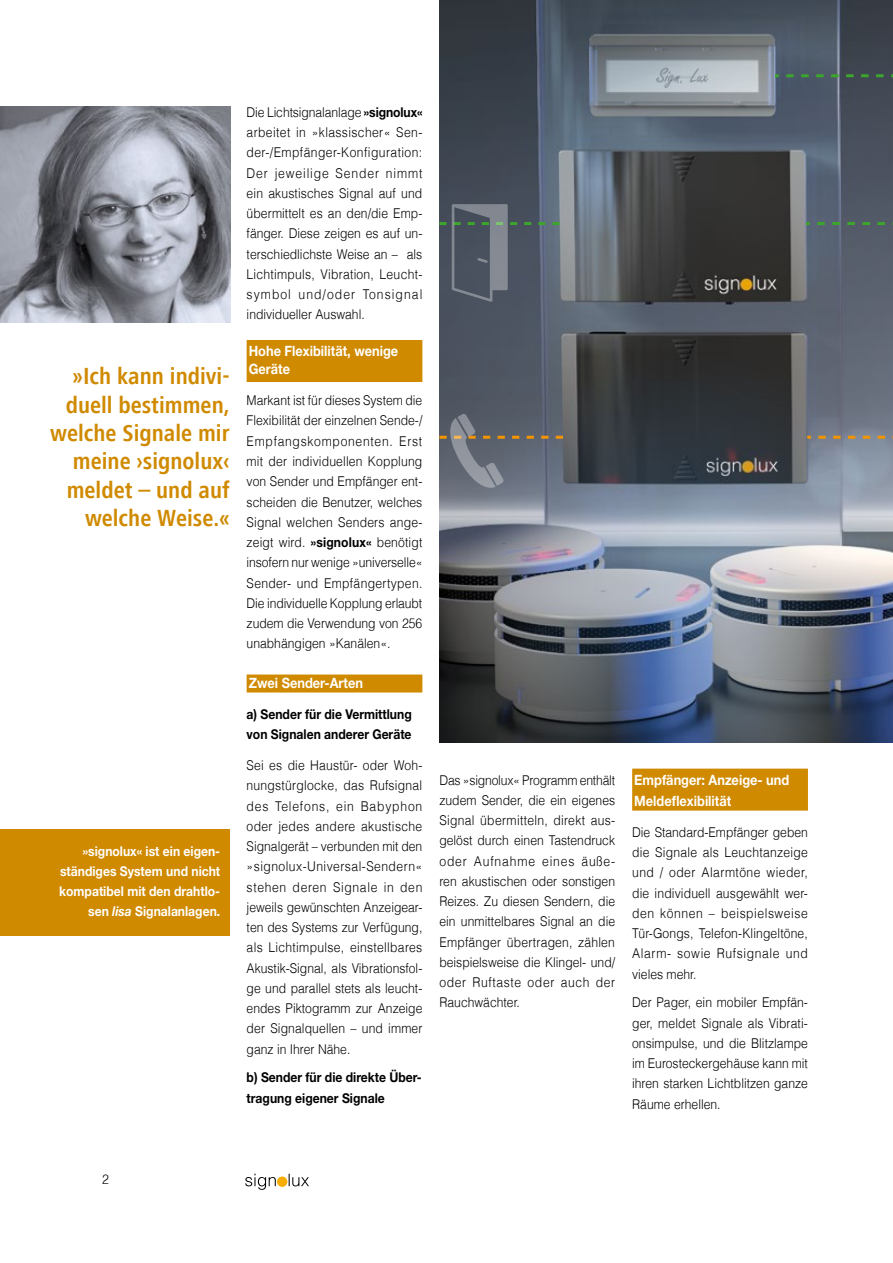
<style>
.page{position:relative;width:893px;height:1263px;background:#fff}
.page>*{position:absolute;margin:0;border:0;box-sizing:border-box;transform-origin:0 0}
.t1{font:700 condensed 24px/28.5px "Frutiger Next LT";color:#d08a00;text-align:right}
.t2{font:700 14.25px/18px "Helvetica Neue";color:#fff;scale:.9 1}
.t3{font:300 13.5px/20.2px "Helvetica";color:#000;text-align:justify;scale:.9 1}
.t4{font:700 13.5px/20.2px "Helvetica Neue";color:#000;scale:.9 1}
.t5{font:700 13.5px/20.2px "Helvetica Neue";color:#fff;text-align:right;scale:.9 1}
.s1{font-style:italic}
.s2{font-family:"Helvetica Neue";font-weight:700}
</style>
<div class="page">
<img style="left:0;top:106px;width:230px;height:216px">
<img style="left:439px;top:0;width:454px;height:742px">
<svg style="left:804px;top:317px;width:89px;height:123px;background:#676d79"></svg>
<svg style="left:772px;top:73px;width:121px;height:225px;background:#535b66"></svg>
<div style="left:247px;top:340px;width:175px;height:42px;background:#d08a00"></div>
<div style="left:247px;top:674px;width:175px;height:18px;background:#d08a00"></div>
<div style="left:0;top:829px;width:230px;height:107px;background:#d08a00"></div>
<div style="left:632px;top:769px;width:176px;height:42px;background:#d08a00"></div>
<svg style="left:439px;top:413px;width:124px;height:78px;background:#686d77"></svg>
<svg style="left:439px;top:204px;width:121px;height:98px;background:#57606c"></svg>
<svg style="left:245px;top:1174px;width:64px;height:16px"></svg>
<div style="left:277px;top:1176px;width:10px;height:11px;background:#f8ae00;border-radius:50%"></div>
<h1 class="t1" style="left:50px;top:362px;width:181px">»Ich kann indivi&shy;duell bestimmen, welche Signale mir meine ›signolux‹ meldet – und auf welche Weise.«</h1>
<p class="t5" style="left:59px;top:840px;width:180px">»signolux« ist ein eigen&shy;ständiges System und nicht kompatibel mit den drahtlo&shy;sen <span class="s1">lisa</span> Signalanlagen.</p>
<p class="t3" style="left:247px;top:101px;width:197px">Die Lichtsignalanlage <span class="s2">»signolux« </span>arbeitet in »klassischer« Sen&shy;der-/Empfänger-Konfiguration:<br>Der jeweilige Sender nimmt ein akustisches Signal auf und übermittelt es an den/die Emp&shy;fänger. Diese zeigen es auf un&shy;terschiedlichste Weise an – als Lichtimpuls, Vibration, Leucht&shy;symbol und/oder Tonsignal individueller Auswahl.</p>
<p class="t2" style="left:249px;top:342px;width:168px">Hohe Flexibilität, wenige<br>Geräte</p>
<p class="t3" style="left:247px;top:390px;width:197px">Markant ist für dieses System die Flexibilität der einzelnen Sende-/ Empfangskomponenten. Erst mit der individuellen Kopplung von Sender und Empfänger ent&shy;scheiden die Benutzer, welches Signal welchen Senders ange&shy;zeigt wird. <span class="s2">»signolux«</span> benötigt insofern nur wenige »universelle« Sender- und Empfängertypen.<br>Die individuelle Kopplung erlaubt zudem die Verwendung von 256 unabhängigen »Kanälen«.</p>
<p class="t2" style="left:249px;top:674px;width:128px">Zwei Sender-Arten</p>
<p class="t4" style="left:247px;top:704px;width:185px">a) Sender für die Vermittlung von Signalen anderer Geräte</p>
<p class="t3" style="left:247px;top:754px;width:197px">Sei es die Haustür- oder Woh&shy;nungstürglocke, das Rufsignal des Telefons, ein Babyphon oder jedes andere akustische Signalgerät – verbunden mit den »signolux-Universal-Sendern« stehen deren Signale in den jeweils gewünschten Anzeigear&shy;ten des Systems zur Verfügung, als Lichtimpulse, einstellbares Akustik-Signal, als Vibrationsfol&shy;ge und parallel stets als leucht&shy;endes Piktogramm zur Anzeige der Signalquellen – und immer ganz in Ihrer Nähe.</p>
<p class="t4" style="left:247px;top:1067px;width:196px">b) Sender für die direkte Über&shy;tragung eigener Signale</p>
<p class="t3" style="left:439px;top:769px;width:197px">Das »signolux« Programm enthält zudem Sender, die ein eigenes Signal übermitteln, direkt aus&shy;gelöst durch einen Tastendruck oder Aufnahme eines äuße&shy;ren akustischen oder sonstigen Reizes. Zu diesen Sendern, die ein unmittelbares Signal an die Empfänger übertragen, zählen beispielsweise die Klingel- und/ oder Ruftaste oder auch der Rauchwächter.</p>
<p class="t2" style="left:634px;top:769px;width:174px;line-height:21px">Empfänger: Anzeige- und<br>Meldeflexibilität</p>
<p class="t3" style="left:632px;top:821px;width:197px">Die Standard-Empfänger geben die Signale als Leuchtanzeige und / oder Alarmtöne wieder, die individuell ausgewählt wer&shy;den können – beispielsweise Tür-Gongs, Telefon-Klingeltöne, Alarm- sowie Rufsignale und vieles mehr.</p>
<p class="t3" style="left:632px;top:992px;width:197px">Der Pager, ein mobiler Empfän&shy;ger, meldet Signale als Vibrati&shy;onsimpulse, und die Blitzlampe im Eurosteckergehäuse kann mit ihren starken Lichtblitzen ganze Räume erhellen.</p>
<p class="t3" style="left:102px;top:1169px;width:9px">2</p>
</div>
